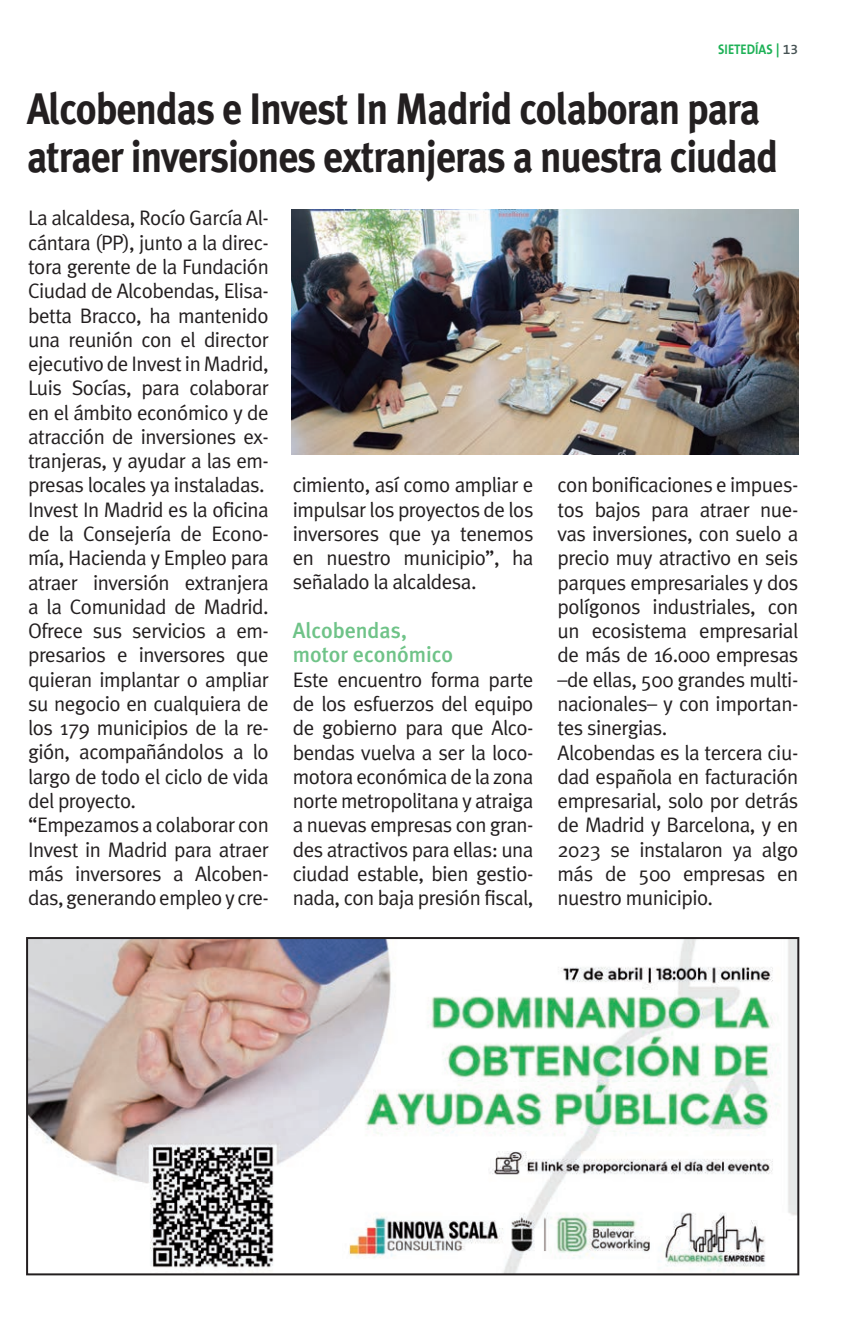
<style>
.page{position:relative;width:845px;height:1320px;background:#fff}
.page>*{position:absolute;margin:0;border:0;box-sizing:border-box;transform-origin:0 0}
.t1{font:700 44px/48px "Meta Plus";letter-spacing:-.025em;color:#231f20;scale:.9 1}
.t2{font:500 22px/24.2px "Meta Plus";letter-spacing:-.005em;color:#6fc388}
.t3{font:21px/24.2px "Meta Plus Normal";letter-spacing:-.025em;color:#231f20}
.t4{font:700 14px "The Sans B7";color:#1db156;scale:.9 1}
.s1{font-family:"The Sans B6";font-weight:600;color:#475354}
</style>
<div class="page">
<svg style="left:26px;top:937px;width:773px;height:338px"></svg>
<img style="left:292px;top:209px;width:506px;height:245px">
<p class="t4" style="left:718px;top:42px;width:91px">SIETEDÍAS | <span class="s1">13</span></p>
<h1 class="t1" style="left:27px;top:84px;width:836px">Alcobendas e Invest In Madrid colaboran para atraer inversiones extranjeras a nuestra ciudad</h1>
<p class="t3" style="left:28px;top:206px;width:242px">La alcaldesa, Rocío García Al&shy;cántara (PP), junto a la direc&shy;tora gerente de la Fundación<br>Ciudad de Alcobendas, Elisa&shy;betta Bracco, ha mantenido una reunión con el director ejecutivo de Invest in Madrid,<br>Luis Socías, para colaborar en el ámbito económico y de atracción de inversiones ex&shy;tranjeras, y ayudar a las em&shy;presas locales ya instaladas.<br>Invest In Madrid es la oficina de la Consejería de Econo&shy;mía, Hacienda y Empleo para atraer inversión extranjera a la Comunidad de Madrid.<br>Ofrece sus servicios a em&shy;presarios e inversores que quieran implantar o ampliar su negocio en cualquiera de los 179 municipios de la re&shy;gión, acompañándolos a lo largo de todo el ciclo de vida del proyecto.<br>“Empezamos a colaborar con<br>Invest in Madrid para atraer más inversores a Alcoben&shy;das, generando empleo y cre-</p>
<p class="t3" style="left:293px;top:473px;width:242px;text-align:justify">cimiento, así como ampliar e impulsar los proyectos de los inversores que ya tenemos en nuestro municipio”, ha señalado la alcaldesa.</p>
<p class="t2" style="left:293px;top:618px;width:162px">Alcobendas, motor económico</p>
<p class="t3" style="left:293px;top:667px;width:242px;text-align:justify">Este encuentro forma parte de los esfuerzos del equipo de gobierno para que Alco&shy;bendas vuelva a ser la loco&shy;motora económica de la zona norte metropolitana y atraiga a nuevas empresas con gran&shy;des atractivos para ellas: una ciudad estable, bien gestio&shy;nada, con baja presión fiscal,</p>
<p class="t3" style="left:557px;top:473px;width:242px">con bonificaciones e impues&shy;tos bajos para atraer nue&shy;vas inversiones, con suelo a precio muy atractivo en seis parques empresariales y dos polígonos industriales, con un ecosistema empresarial de más de 16.000 empresas –de ellas, 500 grandes multi&shy;nacionales– y con importan&shy;tes sinergias.<br>Alcobendas es la tercera ciu&shy;dad española en facturación empresarial, solo por detrás de Madrid y Barcelona, y en<br>2023 se instalaron ya algo más de 500 empresas en nuestro municipio.</p>
</div>
